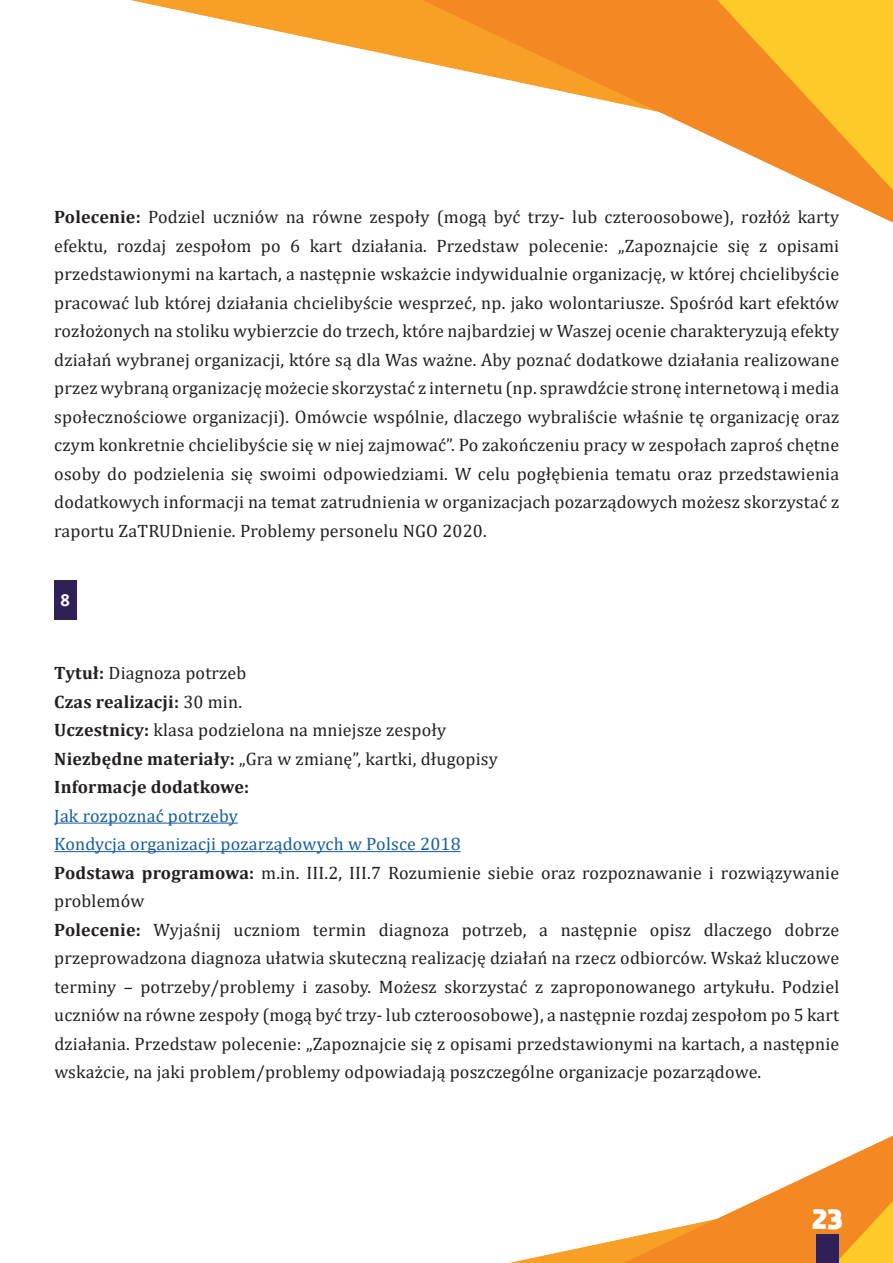
<style>
.page{position:relative;width:893px;height:1263px;background:#fff}
.page>*{position:absolute;margin:0;border:0;box-sizing:border-box;transform-origin:0 0}
.t1{font:800 19.5px "moon get";color:#fff}
.t2{font:18px/28.5px "Cambria";letter-spacing:.01em;color:#231f20}
.t3{font:700 16.5px "Open Sans";color:#fff}
.s1{font-weight:700}
.s2{color:#175d9e}
</style>
<div class="page">
<img style="left:54px;top:0;width:839px;height:1263px">
<div style="left:817px;top:1234px;width:22px;height:29px;background:#311f57"></div>
<hr style="left:54px;top:822px;width:184px;height:2px;background:#175d9e">
<hr style="left:54px;top:851px;width:407px;height:1px;background:#175d9e">
<div style="left:54px;top:580px;width:22px;height:39px;background:#2f2155"></div>
<p class="t2" style="left:54px;top:203px;width:787px;text-align:justify"><span class="s1">Polecenie:</span> Podziel uczniów na równe zespoły (mogą być trzy- lub czteroosobowe), rozłóż karty efektu, rozdaj zespołom po 6 kart działania. Przedstaw polecenie: „Zapoznajcie się z opisami przedstawionymi na kartach, a następnie wskażcie indywidualnie organizację, w której chcielibyście pracować lub której działania chcielibyście wesprzeć, np. jako wolontariusze. Spośród kart efektów rozłożonych na stoliku wybierzcie do trzech, które najbardziej w Waszej ocenie charakteryzują efekty działań wybranej organizacji, które są dla Was ważne. Aby poznać dodatkowe działania realizowane przez wybraną organizację możecie skorzystać z internetu (np. sprawdźcie stronę internetową i media społecznościowe organizacji). Omówcie wspólnie, dlaczego wybraliście właśnie tę organizację oraz czym konkretnie chcielibyście się w niej zajmować”. Po zakończeniu pracy w zespołach zaproś chętne osoby do podzielenia się swoimi odpowiedziami. W celu pogłębienia tematu oraz przedstawienia dodatkowych informacji na temat zatrudnienia w organizacjach pozarządowych możesz skorzystać z raportu ZaTRUDnienie. Problemy personelu NGO 2020.</p>
<p class="t3" style="left:61px;top:588px;width:11px">8</p>
<p class="t2" style="left:54px;top:659px;width:445px"><span class="s1">Tytuł:</span> Diagnoza potrzeb<br><span class="s1">Czas realizacji:</span> 30 min.<br><span class="s1">Uczestnicy:</span> klasa podzielona na mniejsze zespoły <span class="s1">Niezbędne materiały:</span> „Gra w zmianę”, kartki, długopisy <span class="s1">Informacje dodatkowe:</span></p>
<p class="t2" style="left:54px;top:801px;width:786px"><span class="s2">Jak rozpoznać potrzeby<br>Kondycja organizacji pozarządowych w Polsce 2018<br></span><span class="s1">Podstawa programowa:</span> m.in. III.2, III.7 Rozumienie siebie oraz rozpoznawanie i rozwiązywanie problemów<br><span class="s1">Polecenie:</span> Wyjaśnij uczniom termin diagnoza potrzeb, a następnie opisz dlaczego dobrze przeprowadzona diagnoza ułatwia skuteczną realizację działań na rzecz odbiorców. Wskaż kluczowe terminy – potrzeby/problemy i zasoby. Możesz skorzystać z zaproponowanego artykułu. Podziel uczniów na równe zespoły (mogą być trzy- lub czteroosobowe), a następnie rozdaj zespołom po 5 kart działania. Przedstaw polecenie: „Zapoznajcie się z opisami przedstawionymi na kartach, a następnie wskażcie, na jaki problem/problemy odpowiadają poszczególne organizacje pozarządowe.</p>
<p class="t1" style="left:813px;top:1206px;width:31px">23</p>
</div>
